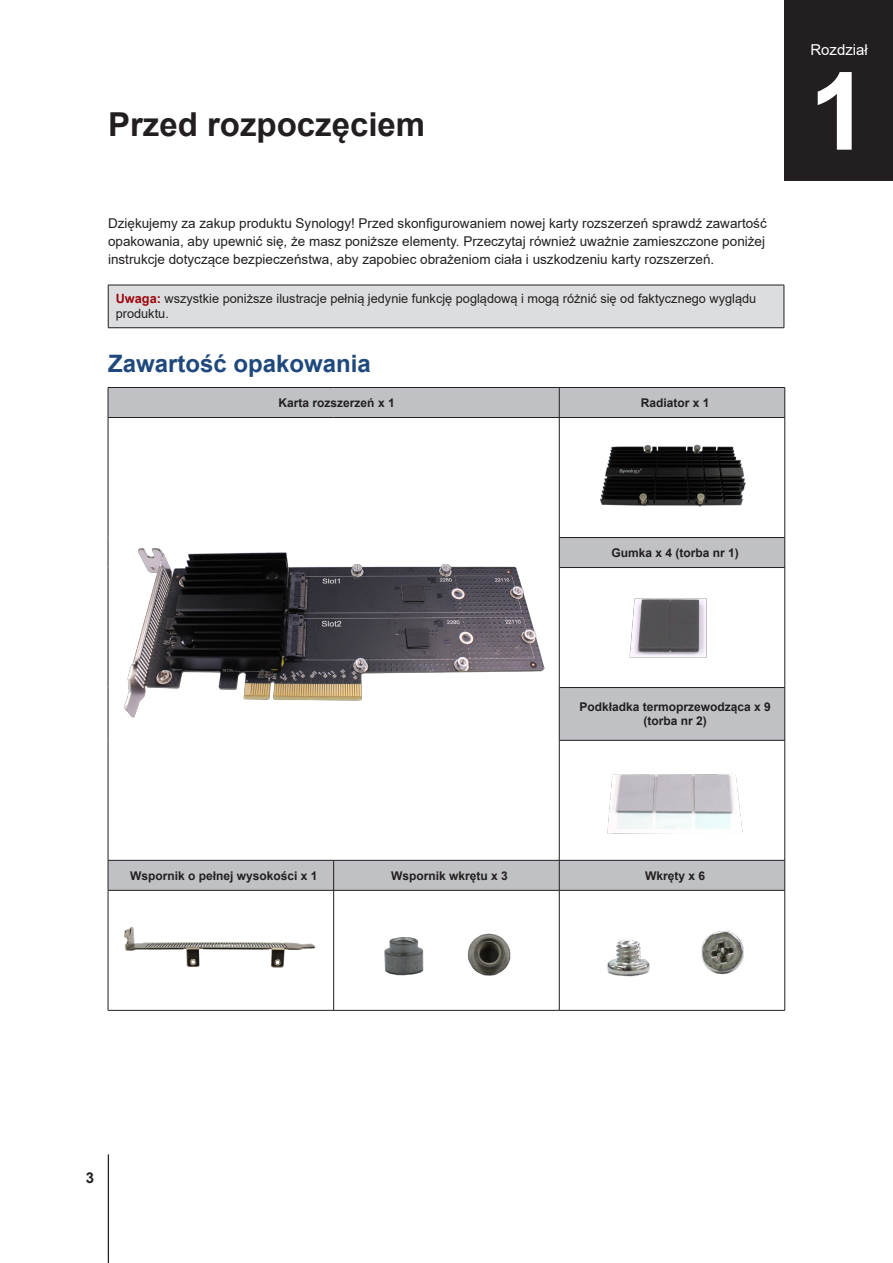
<style>
.page{position:relative;width:893px;height:1263px;background:#fff}
.page>*{position:absolute;margin:0;border:0;box-sizing:border-box;transform-origin:0 0}
.ChapterNum{font:700 108px "Arial";color:#fff}
.H1-ChapterTitle{font:700 33px "Arial";color:#231f20}
.H3-sidebar{font:700 24px "Arial";color:#1f497d}
.Chapter-center{font:15px "Arial";color:#fff}
.t1{font:700 15px "Arial";color:#231f20}
.Body-sidebar{font:13.5px/18px "Arial";color:#231f20}
.Warning-sidebar{font:12.75px/15px "Arial";color:#231f20}
.XHeadCenter{font:700 12px/14.4px "Arial";color:#231f20;text-align:center}
.s1{font-weight:700;color:#9d070d}
</style>
<div class="page">
<div style="left:108px;top:285px;width:676px;height:43px;background:#dcdddf"></div>
<hr style="left:108px;top:285px;width:676px;height:1px;background:#231f20">
<hr style="left:108px;top:285px;width:1px;height:43px;background:#231f20">
<hr style="left:784px;top:285px;width:1px;height:43px;background:#231f20">
<hr style="left:108px;top:327px;width:676px;height:1px;background:#231f20">
<svg style="left:109px;top:388px;width:675px;height:502px"></svg>
<hr style="left:108px;top:387px;width:226px;height:1px;background:#231f20">
<hr style="left:108px;top:387px;width:1px;height:30px;background:#231f20">
<hr style="left:334px;top:387px;width:225px;height:1px;background:#231f20">
<hr style="left:559px;top:387px;width:226px;height:1px;background:#231f20">
<hr style="left:559px;top:387px;width:1px;height:30px;background:#231f20">
<hr style="left:784px;top:387px;width:1px;height:30px;background:#231f20">
<hr style="left:108px;top:417px;width:226px;height:1px;background:#231f20">
<hr style="left:108px;top:417px;width:1px;height:120px;background:#231f20">
<hr style="left:334px;top:417px;width:225px;height:1px;background:#231f20">
<hr style="left:108px;top:740px;width:1px;height:120px;background:#231f20">
<hr style="left:559px;top:417px;width:1px;height:120px;background:#231f20">
<hr style="left:784px;top:417px;width:1px;height:120px;background:#231f20">
<hr style="left:559px;top:537px;width:226px;height:1px;background:#231f20">
<hr style="left:559px;top:537px;width:1px;height:30px;background:#231f20">
<hr style="left:784px;top:537px;width:1px;height:30px;background:#231f20">
<hr style="left:559px;top:687px;width:226px;height:1px;background:#231f20">
<hr style="left:559px;top:687px;width:1px;height:53px;background:#231f20">
<hr style="left:784px;top:687px;width:1px;height:53px;background:#231f20">
<hr style="left:108px;top:860px;width:226px;height:1px;background:#231f20">
<hr style="left:108px;top:860px;width:1px;height:30px;background:#231f20">
<hr style="left:334px;top:860px;width:225px;height:1px;background:#231f20">
<hr style="left:333px;top:860px;width:1px;height:30px;background:#231f20">
<hr style="left:559px;top:860px;width:226px;height:1px;background:#231f20">
<hr style="left:559px;top:860px;width:1px;height:30px;background:#231f20">
<hr style="left:784px;top:860px;width:1px;height:30px;background:#231f20">
<hr style="left:334px;top:890px;width:225px;height:1px;background:#231f20">
<hr style="left:559px;top:890px;width:226px;height:1px;background:#231f20">
<hr style="left:559px;top:890px;width:1px;height:120px;background:#231f20">
<hr style="left:784px;top:890px;width:1px;height:120px;background:#231f20">
<hr style="left:108px;top:1010px;width:226px;height:1px;background:#231f20">
<hr style="left:334px;top:1010px;width:225px;height:1px;background:#231f20">
<hr style="left:559px;top:1010px;width:226px;height:1px;background:#231f20">
<img style="left:108px;top:455px;width:451px;height:286px">
<img style="left:380px;top:591px;width:19px;height:6px">
<img style="left:383px;top:635px;width:20px;height:6px">
<img style="left:559px;top:417px;width:226px;height:109px">
<img style="left:559px;top:567px;width:226px;height:120px">
<img style="left:559px;top:740px;width:226px;height:120px">
<img style="left:108px;top:890px;width:226px;height:120px">
<img style="left:334px;top:908px;width:142px;height:102px">
<img style="left:424px;top:908px;width:87px;height:98px">
<img style="left:606px;top:931px;width:138px;height:46px">
<div style="left:785px;top:0;width:108px;height:180px;background:#231f20"></div>
<hr style="left:108px;top:1154px;width:1px;height:109px;background:#231f20">
<p class="H1-ChapterTitle" style="left:108px;top:101px;width:319px">Przed rozpoczęciem</p>
<p class="Body-sidebar" style="left:108px;top:214px;width:660px">Dziękujemy za zakup produktu Synology! Przed skonfigurowaniem nowej karty rozszerzeń sprawdź zawartość opakowania, aby upewnić się, że masz poniższe elementy. Przeczytaj również uważnie zamieszczone poniżej instrukcje dotyczące bezpieczeństwa, aby zapobiec obrażeniom ciała i uszkodzeniu karty rozszerzeń.</p>
<p class="Warning-sidebar" style="left:116px;top:291px;width:642px"><span class="s1">Uwaga:</span> wszystkie poniższe ilustracje pełnią jedynie funkcję poglądową i mogą różnić się od faktycznego wyglądu produktu.</p>
<p class="H3-sidebar" style="left:108px;top:347px;width:264px">Zawartość opakowania</p>
<p class="XHeadCenter" style="left:279px;top:395px;width:118px">Karta rozszerzeń x 1</p>
<p class="XHeadCenter" style="left:641px;top:395px;width:70px">Radiator x 1</p>
<p class="Chapter-center" style="left:810px;top:40px;width:59px">Rozdział</p>
<p class="ChapterNum" style="left:809px;top:36px;width:62px">1</p>
<p class="XHeadCenter" style="left:611px;top:545px;width:129px">Gumka x 4 (torba nr 1)</p>
<p class="XHeadCenter" style="left:579px;top:700px;width:193px">Podkładka termoprzewodząca x 9 (torba nr 2)</p>
<p class="XHeadCenter" style="left:130px;top:868px;width:189px">Wspornik o pełnej wysokości x 1</p>
<p class="XHeadCenter" style="left:391px;top:868px;width:118px">Wspornik wkrętu x 3</p>
<p class="XHeadCenter" style="left:645px;top:868px;width:62px">Wkręty x 6</p>
<p class="t1" style="left:86px;top:1167px;width:10px">3</p>
</div>
